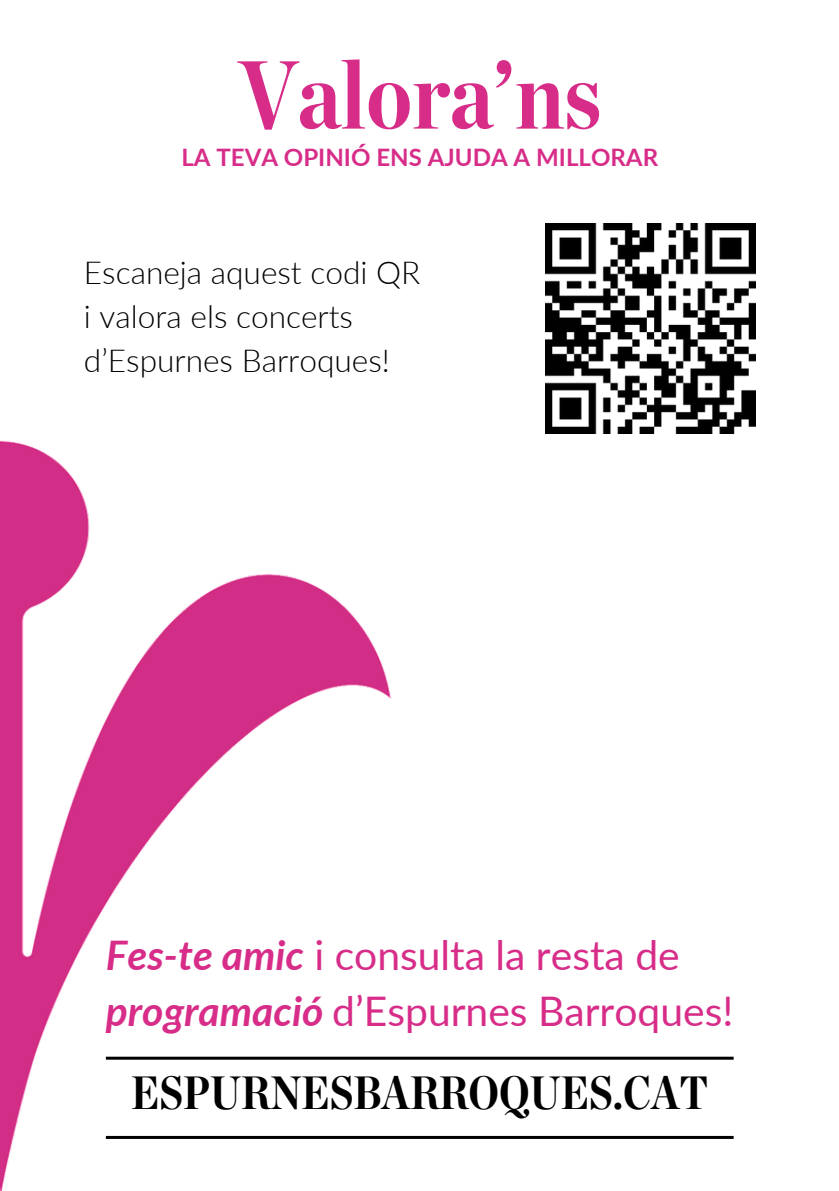
<style>
.page{position:relative;width:839px;height:1191px;background:#fff}
.page>*{position:absolute;margin:0;border:0;box-sizing:border-box;transform-origin:0 0}
.t1{font:700 96.4px "Chronicle Disp Cond";color:#d72d89}
.t2{font:700 46.6px "Chronicle Disp Cond";color:#000}
.t3{font:40.8px/56.2px "Lato";color:#d72d89}
.t4{font:300 31.6px/43.8px "Lato";color:#000}
.t5{font:700 24px "Lato";color:#d72d89}
.s1{font-weight:700;font-style:italic}
</style>
<div class="page">
<img style="left:0;top:433px;width:617px;height:758px">
<img style="left:545px;top:223px;width:210px;height:210px">
<hr style="left:106px;top:1057px;width:627px;height:3px;background:#000">
<hr style="left:106px;top:1136px;width:627px;height:3px;background:#000">
<p class="t1" style="left:238px;top:51px;width:364px">Valora’ns</p>
<h4 class="t5" style="left:181px;top:142px;width:478px">LA TEVA OPINIÓ ENS AJUDA A MILLORAR</h4>
<p class="t4" style="left:84px;top:250px;width:338px">Escaneja aquest codi QR i valora els concerts d’Espurnes Barroques!</p>
<h3 class="t3" style="left:106px;top:926px;width:629px"><span class="s1">Fes-te amic</span> i consulta la resta de <span class="s1">programació</span> d’Espurnes Barroques!</h3>
<h2 class="t2" style="left:131px;top:1072px;width:578px">ESPURNESBARROQUES.CAT</h2>
</div>
